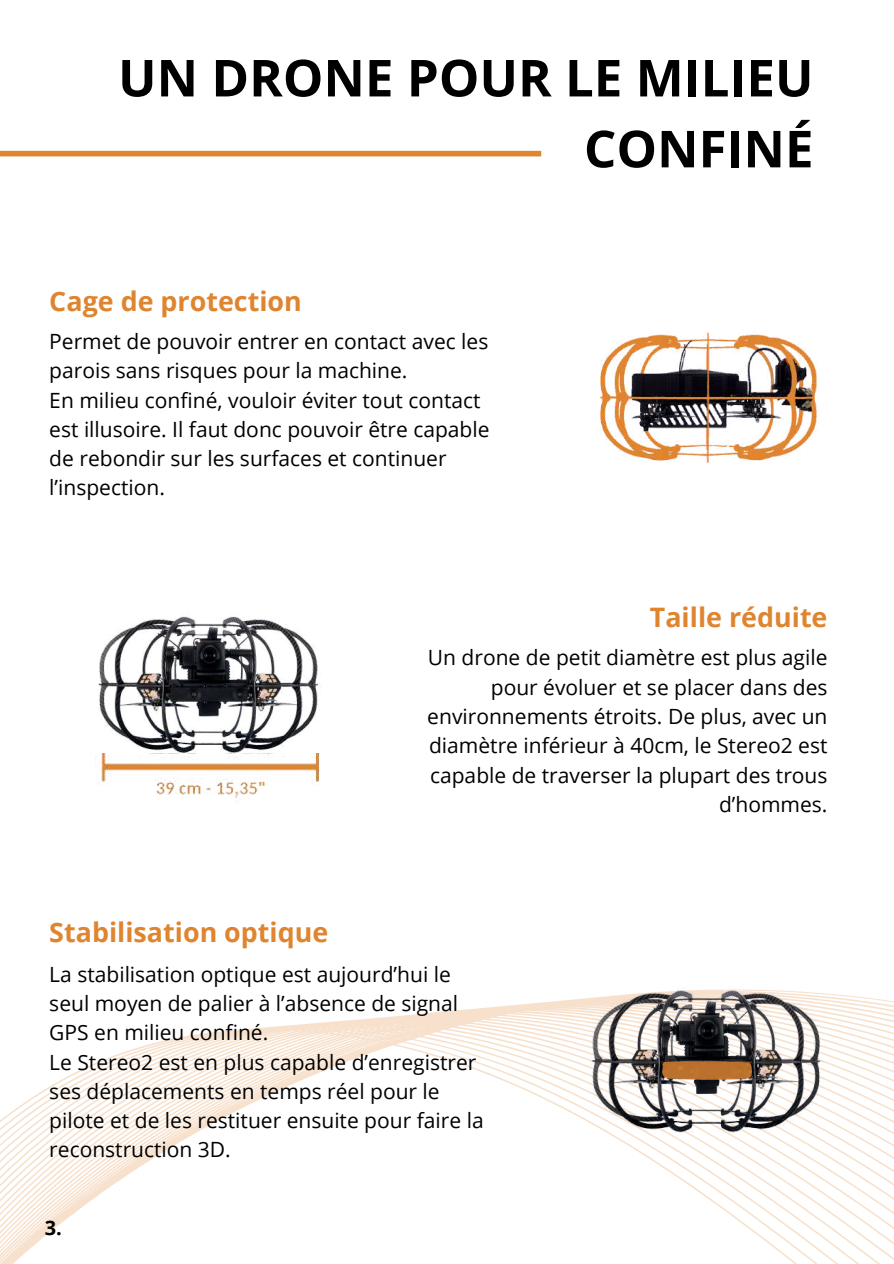
<style>
.page{position:relative;width:894px;height:1264px;background:#fff}
.page>*{position:absolute;margin:0;border:0;box-sizing:border-box;transform-origin:0 0}
.t1{font:700 51px/70.8px "Open Sans";color:#000;text-align:right}
.t2{font:700 26.85px "Open Sans";color:#df8530}
.t3{font:21px/29.2px "Open Sans";color:#000}
.t4{font:700 19.95px "Open Sans";color:#000}
</style>
<div class="page">
<div style="left:0;top:151px;width:541px;height:5px;background:#df8530"></div>
<svg style="left:0;top:1000px;width:893px;height:263px"></svg>
<img style="left:600px;top:332px;width:217px;height:131px">
<img style="left:95px;top:616px;width:225px;height:181px">
<img style="left:536px;top:989px;width:348px;height:189px">
<svg style="left:662px;top:1060px;width:89px;height:20px"></svg>
<div style="left:662px;top:1061px;width:89px;height:18px;background:#bb712d"></div>
<svg style="left:678px;top:1066px;width:5px;height:4px"></svg>
<h1 class="t1" style="left:118px;top:41px;width:696px">UN DRONE POUR LE MILIEU<br>CONFINÉ</h1>
<p class="t2" style="left:49px;top:282px;width:254px">Cage de protection</p>
<p class="t3" style="left:49px;top:326px;width:441px">Permet de pouvoir entrer en contact avec les parois sans risques pour la machine.<br>En milieu confiné, vouloir éviter tout contact est illusoire. Il faut donc pouvoir être capable de rebondir sur les surfaces et continuer l’inspection.</p>
<p class="t2" style="left:649px;top:598px;width:179px">Taille réduite</p>
<p class="t3" style="left:427px;top:642px;width:401px;text-align:right">Un drone de petit diamètre est plus agile pour évoluer et se placer dans des environnements étroits. De plus, avec un diamètre inférieur à 40cm, le Stereo2 est capable de traverser la plupart des trous d’hommes.</p>
<p class="t2" style="left:49px;top:913px;width:280px">Stabilisation optique</p>
<p class="t3" style="left:49px;top:959px;width:436px">La stabilisation optique est aujourd’hui le seul moyen de palier à l’absence de signal GPS en milieu confiné.<br>Le Stereo2 est en plus capable d’enregistrer ses déplacements en temps réel pour le pilote et de les restituer ensuite pour faire la reconstruction 3D.</p>
<p class="t4" style="left:45px;top:1213px;width:19px">3.</p>
</div>
